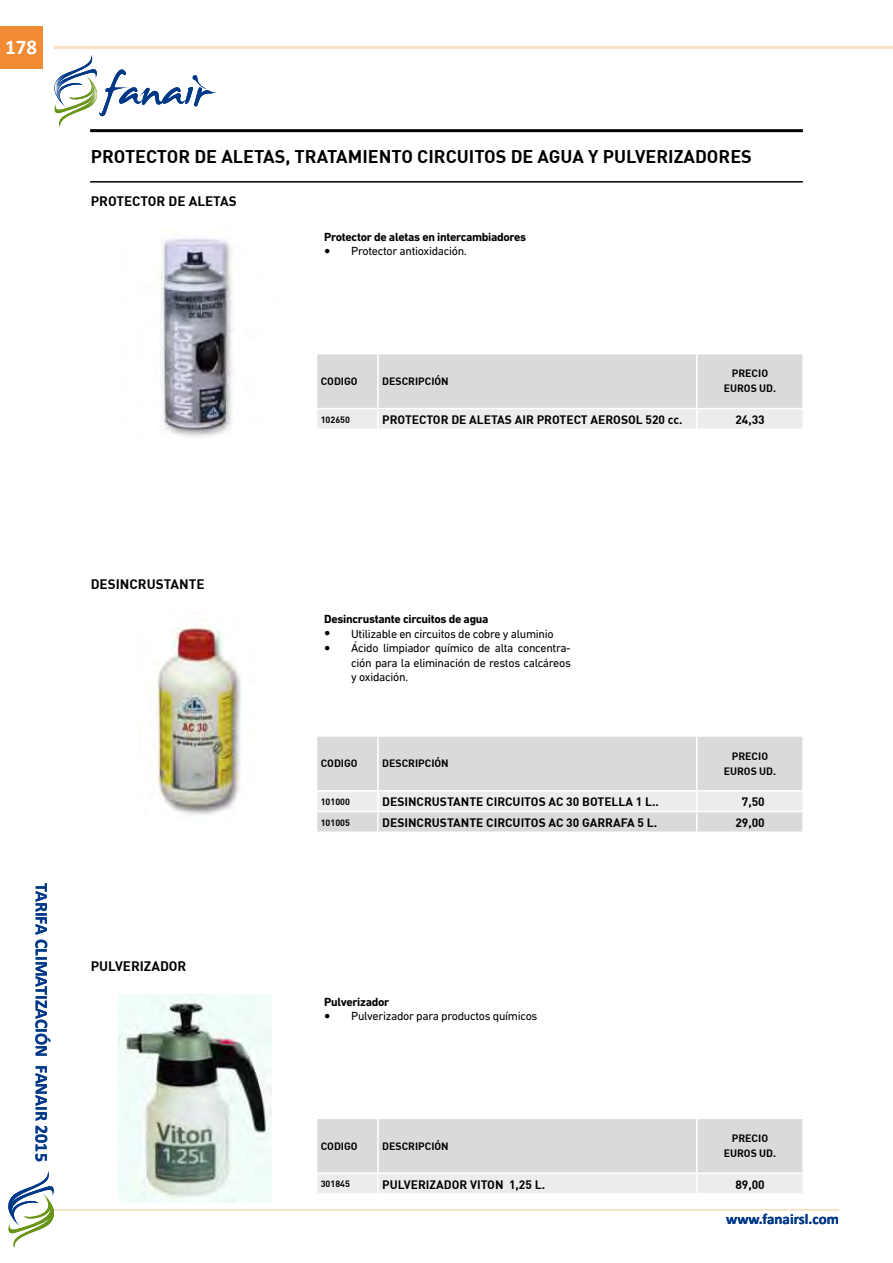
<style>
.page{position:relative;width:893px;height:1263px;background:#fff}
.page>*{position:absolute;margin:0;border:0;box-sizing:border-box;transform-origin:0 0}
.t1{font:700 21px "Calibri";color:#fff}
.t2{font:700 18px "DIN";color:#000}
.t3{font:700 18px "Calibri";color:#003888}
.t4{font:700 15px "Calibri";color:#003888}
.t5{font:700 13.5px "DIN";color:#000}
.t6{font:12px/14.4px "DIN Next LT Pro";letter-spacing:-.025em;color:#000;text-align:justify}
.t7{font:700 12px "DIN";color:#000}
.t8{font:700 12px "DIN Next LT Pro";letter-spacing:-.025em;color:#000}
.t9{font:700 10.5px/15px "DIN";color:#000;text-align:center}
.t10{font:700 9px "DIN";color:#000}
.s1{font-family:"Times New Roman";font-size:18px}
</style>
<div class="page">
<hr style="left:54px;top:46px;width:839px;height:3px;background:#fcdfc2">
<div style="left:0;top:26px;width:43px;height:43px;background:#f08b33"></div>
<svg style="left:54px;top:55px;width:162px;height:73px"></svg>
<svg style="left:8px;top:1171px;width:46px;height:78px"></svg>
<hr style="left:54px;top:1209px;width:785px;height:1px;background:#fcdfc2">
<hr style="left:90px;top:129px;width:713px;height:3px;background:#000">
<hr style="left:90px;top:181px;width:713px;height:2px;background:#000">
<svg style="left:317px;top:354px;width:485px;height:74px"></svg>
<hr style="left:377px;top:354px;width:2px;height:54px;background:#fff">
<hr style="left:696px;top:354px;width:1px;height:54px;background:#fff">
<hr style="left:316px;top:408px;width:62px;height:1px;background:#fff">
<hr style="left:378px;top:408px;width:319px;height:1px;background:#fff">
<hr style="left:697px;top:408px;width:107px;height:1px;background:#fff">
<div style="left:317px;top:737px;width:485px;height:53px;background:#d9dadb"></div>
<svg style="left:317px;top:792px;width:486px;height:39px"></svg>
<hr style="left:377px;top:737px;width:2px;height:53px;background:#fff">
<hr style="left:696px;top:737px;width:1px;height:53px;background:#fff">
<img style="left:159px;top:238px;width:74px;height:199px">
<img style="left:154px;top:626px;width:88px;height:189px">
<svg style="left:317px;top:1119px;width:485px;height:74px"></svg>
<hr style="left:377px;top:1119px;width:2px;height:53px;background:#fff">
<hr style="left:696px;top:1119px;width:1px;height:53px;background:#fff">
<hr style="left:316px;top:1172px;width:62px;height:2px;background:#fff">
<hr style="left:378px;top:1172px;width:319px;height:2px;background:#fff">
<hr style="left:697px;top:1172px;width:107px;height:2px;background:#fff">
<img style="left:119px;top:994px;width:153px;height:208px">
<p class="t1" style="left:5px;top:34px;width:33px">178</p>
<p class="t2" style="left:91px;top:145px;width:663px">PROTECTOR DE ALETAS, TRATAMIENTO CIRCUITOS DE AGUA Y PULVERIZADORES</p>
<p class="t5" style="left:91px;top:193px;width:148px">PROTECTOR DE ALETAS</p>
<p class="t8" style="left:324px;top:230px;width:204px">Protector de aletas en intercambiadores</p>
<p class="t6" style="left:324px;top:244px;width:144px"><span class="s1">•</span> Protector antioxidación.</p>
<p class="t9" style="left:321px;top:373px;width:38px">CODIGO</p>
<p class="t9" style="left:382px;top:373px;width:68px">DESCRIPCIÓN</p>
<p class="t9" style="left:724px;top:366px;width:54px">PRECIO<br>EUROS UD.</p>
<p class="t10" style="left:321px;top:413px;width:31px">102650</p>
<p class="t7" style="left:382px;top:412px;width:302px">PROTECTOR DE ALETAS AIR PROTECT AEROSOL 520 cc.</p>
<p class="t7" style="left:735px;top:412px;width:31px">24,33</p>
<p class="t5" style="left:91px;top:575px;width:115px">DESINCRUSTANTE</p>
<p class="t3" style="left:53px;top:883px;width:280px;rotate:90deg">TARIFA CLIMATIZACIÓN FANAIR 2015</p>
<p class="t5" style="left:91px;top:957px;width:97px">PULVERIZADOR</p>
<p class="t8" style="left:324px;top:612px;width:166px">Desincrustante circuitos de agua</p>
<p class="t6" style="left:324px;top:626px;width:231px"><span class="s1">•</span> Utilizable en circuitos de cobre y aluminio</p>
<p class="t6" style="left:351px;top:641px;width:221px;text-indent:-27px"><span class="s1">•</span> Ácido limpiador químico de alta concentra&shy;ción para la eliminación de restos calcáreos y oxidación.</p>
<p class="t9" style="left:321px;top:755px;width:38px">CODIGO</p>
<p class="t9" style="left:382px;top:755px;width:68px">DESCRIPCIÓN</p>
<p class="t9" style="left:724px;top:748px;width:54px">PRECIO<br>EUROS UD.</p>
<p class="t10" style="left:321px;top:796px;width:31px">101000</p>
<p class="t7" style="left:382px;top:794px;width:278px">DESINCRUSTANTE CIRCUITOS AC 30 BOTELLA 1 L..</p>
<p class="t7" style="left:742px;top:794px;width:24px">7,50</p>
<p class="t10" style="left:321px;top:816px;width:31px">101005</p>
<p class="t7" style="left:382px;top:815px;width:277px">DESINCRUSTANTE CIRCUITOS AC 30 GARRAFA 5 L.</p>
<p class="t7" style="left:735px;top:815px;width:31px">29,00</p>
<p class="t8" style="left:324px;top:994px;width:66px">Pulverizador</p>
<p class="t6" style="left:324px;top:1009px;width:215px"><span class="s1">•</span> Pulverizador para productos químicos</p>
<p class="t9" style="left:321px;top:1138px;width:38px">CODIGO</p>
<p class="t9" style="left:382px;top:1138px;width:68px">DESCRIPCIÓN</p>
<p class="t9" style="left:724px;top:1130px;width:54px">PRECIO<br>EUROS UD.</p>
<p class="t10" style="left:321px;top:1178px;width:31px">301845</p>
<p class="t7" style="left:382px;top:1176px;width:164px">PULVERIZADOR VITON 1,25 L.</p>
<p class="t7" style="left:735px;top:1176px;width:31px">89,00</p>
<p class="t4" style="left:726px;top:1209px;width:114px">www.fanairsl.com</p>
</div>
